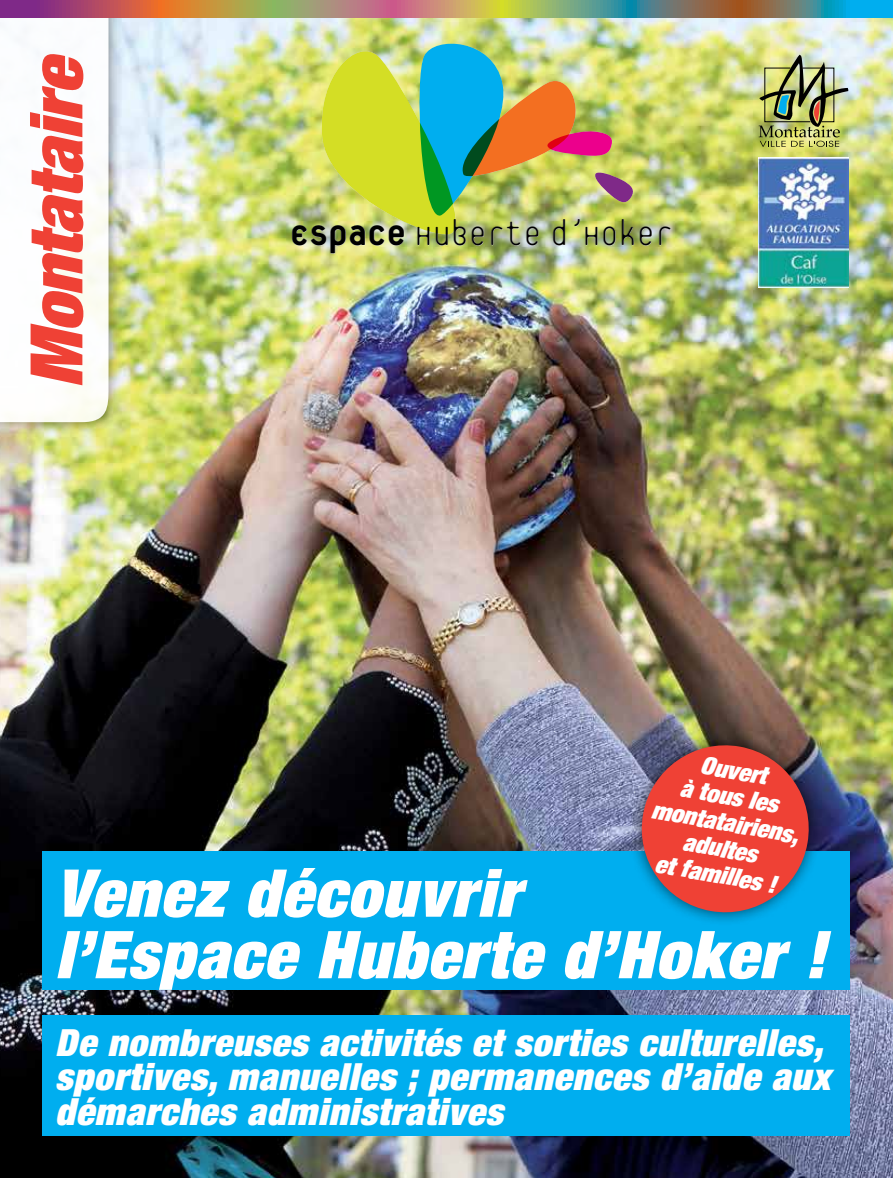
<style>
.page{position:relative;width:893px;height:1178px;background:#fff}
.page>*{position:absolute;margin:0;border:0;box-sizing:border-box;transform-origin:0 0}
.t1{font:italic 900 expanded 72.6px "Helvetica Neue";color:#ef4135}
.t2{font:italic 900 expanded 66px/61.5px "Helvetica Neue";letter-spacing:.025em;color:#fff}
.t3{font:100 39.3px "Platelet";color:#000}
.t4{font:italic 900 expanded 37.5px/34.5px "Helvetica Neue";letter-spacing:.025em;color:#fff}
.t5{font:italic 900 expanded 24.6px/26.2px "Helvetica Neue";color:#fff;text-align:center}
.s1{font-weight:800;font-size:41.85px}
</style>
<div class="page">
<img style="left:0;top:17px;width:893px;height:1161px">
<img style="left:759px;top:55px;width:90px;height:92px">
<img style="left:759px;top:157px;width:90px;height:131px">
<div style="left:0;top:0;width:123px;height:436px;background:#000;opacity:.6"></div>
<svg style="left:0;top:17px;width:109px;height:405px"></svg>
<svg style="left:0;top:0;width:893px;height:17px"></svg>
<div style="left:43px;top:851px;width:807px;height:139px;background:#00aeef"></div>
<div style="left:43px;top:1014px;width:807px;height:121px;background:#00aeef"></div>
<div style="left:628px;top:731px;width:195px;height:195px;background:#000;opacity:.6"></div>
<svg style="left:635px;top:738px;width:180px;height:181px"></svg>
<img style="left:317px;top:35px;width:297px;height:9px">
<svg style="left:659px;top:227px;width:12px;height:18px"></svg>
<img style="left:292px;top:44px;width:360px;height:210px">
<h1 class="t1" style="left:10px;top:388px;width:338px;rotate:-90deg">Montataire</h1>
<p class="t3" style="left:290px;top:218px;width:385px"><span class="s1">Espace</span> Huberte d’Hoker</p>
<p class="t5" style="left:663px;top:744px;width:151px;rotate:10deg">Ouvert<br>à tous les montatairiens, adultes<br>et familles !</p>
<h2 class="t2" style="left:55px;top:861px;width:772px">Venez découvrir<br>l’Espace Huberte d’Hoker !</h2>
<p class="t4" style="left:55px;top:1024px;width:776px">De nombreuses activités et sorties culturelles, sportives, manuelles ; permanences d’aide aux démarches administratives</p>
</div>
